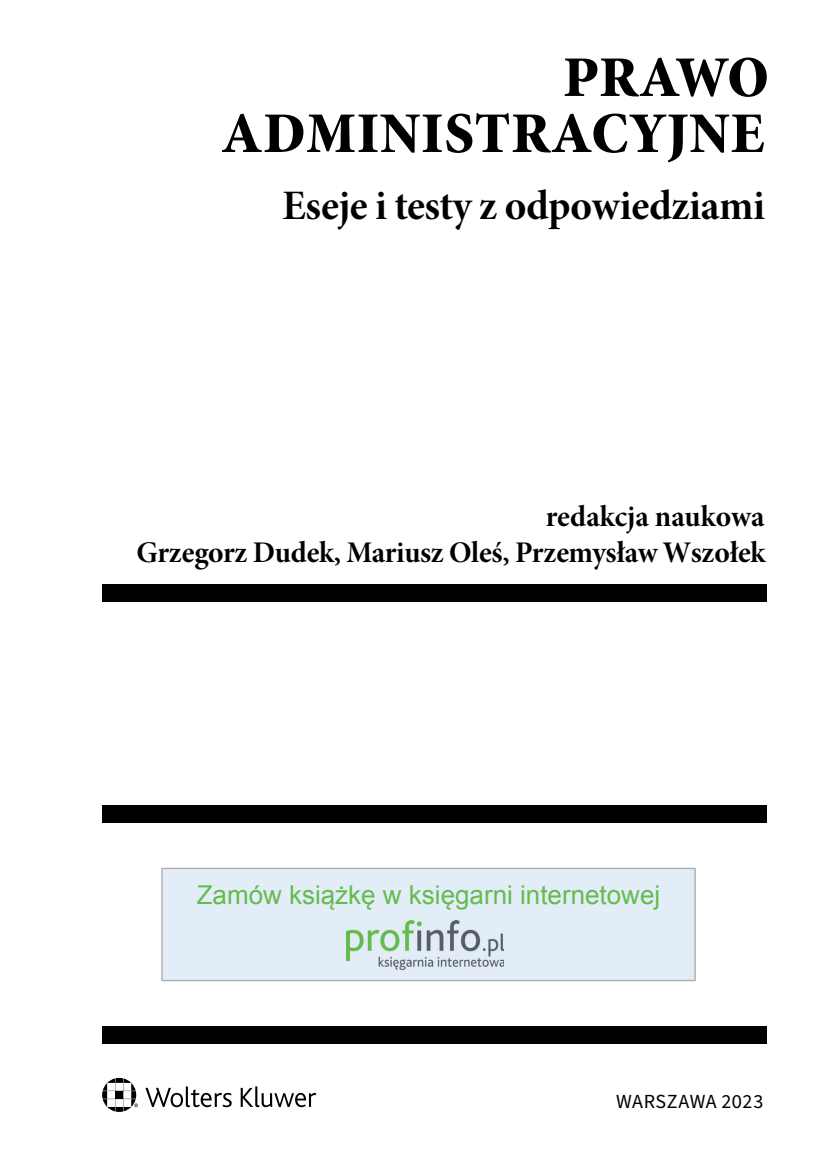
<style>
.page{position:relative;width:823px;height:1163px;background:#fff}
.page>*{position:absolute;margin:0;border:0;box-sizing:border-box;transform-origin:0 0}
.t1{font:80px "Minion Pro Bold Cn Subh";letter-spacing:-.01em;color:#000}
.t2{font:42px "Minion Pro Bold Subh";letter-spacing:-.01em;color:#000}
.t3{font:30px/36px "Minion Pro Bold Subh";letter-spacing:-.01em;color:#000;text-align:right}
.t4{font:26px "Arial";color:#65bc4e}
.t5{font:20px "Source Sans Pro";letter-spacing:.015em;color:#000}
</style>
<div class="page">
<svg style="left:102px;top:1077px;width:214px;height:34px"></svg>
<div style="left:102px;top:584px;width:663px;height:17px;background:#000"></div>
<div style="left:102px;top:1026px;width:663px;height:17px;background:#000"></div>
<div style="left:102px;top:805px;width:663px;height:17px;background:#000"></div>
<svg style="left:161px;top:867px;width:534px;height:114px;background:#e1eaf3"></svg>
<div style="left:170px;top:885px;width:516px;height:33px;background:#e3edf7"></div>
<div style="left:346px;top:920px;width:164px;height:51px;background:#e3edf7"></div>
<img style="left:346px;top:920px;width:157px;height:49px">
<h1 class="t1" style="left:562px;top:17px;width:209px">Prawo</h1>
<h1 class="t1" style="left:221px;top:73px;width:546px">administracyjne</h1>
<h2 class="t2" style="left:282px;top:177px;width:484px">Eseje i testy z odpowiedziami</h2>
<p class="t3" style="left:136px;top:497px;width:630px">redakcja naukowa<br>Grzegorz Dudek, Mariusz Oleś, Przemysław Wszołek</p>
<p class="t4" style="left:196px;top:877px;width:465px">Zamów książkę w księgarni internetowej</p>
<p class="t5" style="left:615px;top:1087px;width:149px">WARSZAWA 2023</p>
</div>
